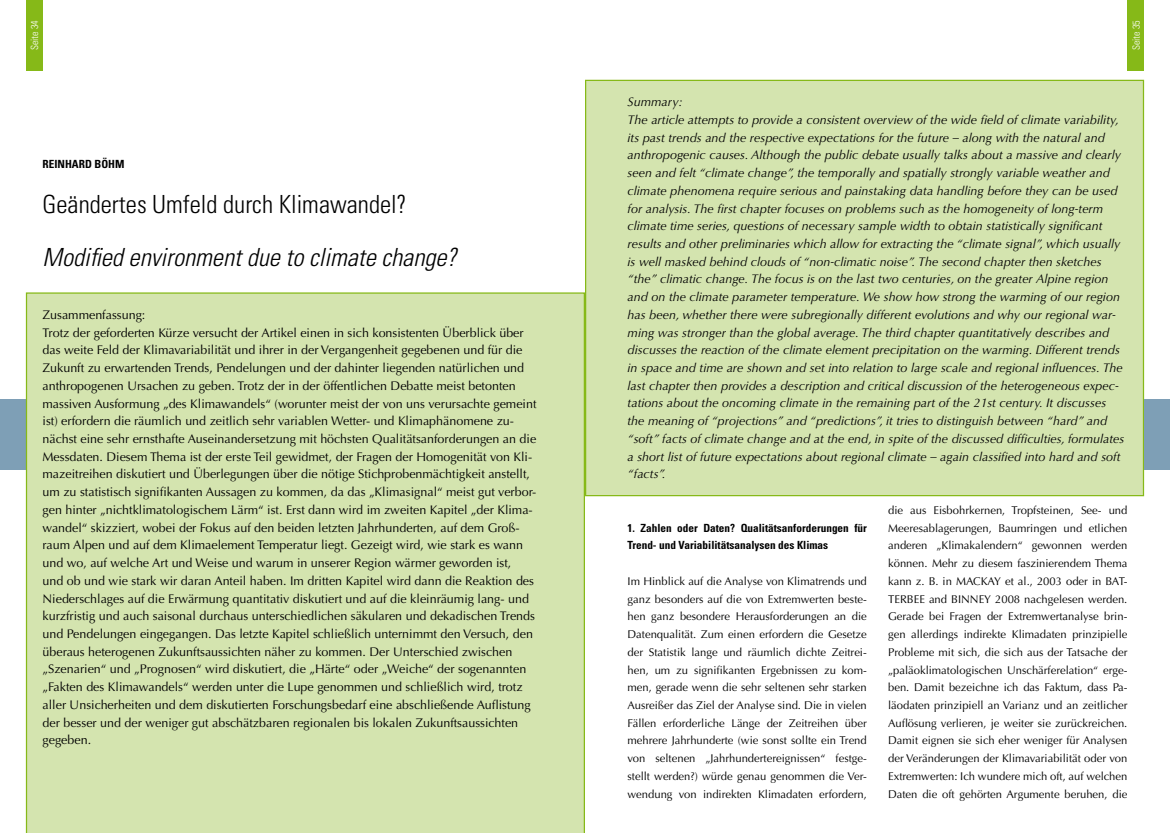
<style>
.page{position:relative;width:1170px;height:833px;background:#fff}
.page>*{position:absolute;margin:0;border:0;box-sizing:border-box;transform-origin:0 0}
.t1{font:italic 300 condensed 25px/53.1px "Univers";color:#000}
.t2{font:12.5px/17.8px "Optima LT Std";color:#000}
.t3{font:italic 12.5px/17.8px "Optima LT Std";letter-spacing:.005em;color:#000}
.t4{font:11.25px/17.8px "Optima LT Std";color:#000;text-align:justify}
.t5{font:700 condensed 11.25px/17.8px "Univers";color:#000}
.t6{font:300 condensed 10px "Univers";color:#fff}
.s1{font-style:normal}
</style>
<div class="page">
<div style="left:26px;top:0;width:17px;height:71px;background:#86b918"></div>
<div style="left:1127px;top:0;width:16px;height:71px;background:#86b918"></div>
<div style="left:0;top:399px;width:26px;height:70px;background:#7e9fb6"></div>
<div style="left:26px;top:292px;width:559px;height:541px;background:#d4e4af"></div>
<div style="left:585px;top:80px;width:558px;height:416px;background:#d4e4af;border:1px solid #86b918"></div>
<div style="left:1143px;top:399px;width:26px;height:70px;background:#7e9fb6"></div>
<p class="t6" style="left:29px;top:50px;width:31px;rotate:-90deg">Seite 34</p>
<p class="t6" style="left:1130px;top:50px;width:31px;rotate:-90deg">Seite 35</p>
<p class="t5" style="left:43px;top:155px;width:83px">REINHARD BÖHM</p>
<p class="t1" style="left:43px;top:177px;width:415px"><span class="s1">Geändertes Umfeld durch Klimawandel?<br></span>Modified environment due to climate change?</p>
<p class="t2" style="left:43px;top:306px;width:495px">Zusammenfassung:<br>Trotz der geforderten Kürze versucht der Artikel einen in sich konsistenten Überblick über das weite Feld der Klimavariabilität und ihrer in der Vergangenheit gegebenen und für die Zukunft zu erwartenden Trends, Pendelungen und der dahinter liegenden natürlichen und anthropogenen Ursachen zu geben. Trotz der in der öffentlichen Debatte meist betonten massiven Ausformung „des Klimawandels“ (worunter meist der von uns verursachte gemeint ist) erfordern die räumlich und zeitlich sehr variablen Wetter- und Klimaphänomene zu&shy;nächst eine sehr ernsthafte Auseinandersetzung mit höchsten Qualitätsanforderungen an die Messdaten. Diesem Thema ist der erste Teil gewidmet, der Fragen der Homogenität von Kli&shy;mazeitreihen diskutiert und Überlegungen über die nötige Stichprobenmächtigkeit anstellt, um zu statistisch signifikanten Aussagen zu kommen, da das „Klimasignal“ meist gut verbor&shy;gen hinter „nichtklimatologischem Lärm“ ist. Erst dann wird im zweiten Kapitel „der Klima&shy;wandel“ skizziert, wobei der Fokus auf den beiden letzten Jahrhunderten, auf dem Groß&shy;raum Alpen und auf dem Klimaelement Temperatur liegt. Gezeigt wird, wie stark es wann und wo, auf welche Art und Weise und warum in unserer Region wärmer geworden ist,<br>und ob und wie stark wir daran Anteil haben. Im dritten Kapitel wird dann die Reaktion des Niederschlages auf die Erwärmung quantitativ diskutiert und auf die kleinräumig lang- und kurzfristig und auch saisonal durchaus unterschiedlichen säkularen und dekadischen Trends und Pendelungen eingegangen. Das letzte Kapitel schließlich unternimmt den Versuch, den überaus heterogenen Zukunftsaussichten näher zu kommen. Der Unterschied zwischen „Szenarien“ und „Prognosen“ wird diskutiert, die „Härte“ oder „Weiche“ der sogenannten „Fakten des Klimawandels“ werden unter die Lupe genommen und schließlich wird, trotz aller Unsicherheiten und dem diskutierten Forschungsbedarf eine abschließende Auflistung der besser und der weniger gut abschätzbaren regionalen bis lokalen Zukunftsaussichten gegeben.</p>
<p class="t3" style="left:627px;top:93px;width:498px">Summary:<br>The article attempts to provide a consistent overview of the wide field of climate variability, its past trends and the respective expectations for the future – along with the natural and anthropogenic causes. Although the public debate usually talks about a massive and clearly seen and felt “climate change”, the temporally and spatially strongly variable weather and climate phenomena require serious and painstaking data handling before they can be used for analysis. The first chapter focuses on problems such as the homogeneity of long-term climate time series, questions of necessary sample width to obtain statistically significant results and other preliminaries which allow for extracting the “climate signal”, which usually is well masked behind clouds of “non-climatic noise”. The second chapter then sketches “the” climatic change. The focus is on the last two centuries, on the greater Alpine region and on the climate parameter temperature. We show how strong the warming of our region has been, whether there were subregionally different evolutions and why our regional war&shy;ming was stronger than the global average. The third chapter quantitatively describes and discusses the reaction of the climate element precipitation on the warming. Different trends in space and time are shown and set into relation to large scale and regional influences. The last chapter then provides a description and critical discussion of the heterogeneous expec&shy;tations about the oncoming climate in the remaining part of the 21st century. It discusses the meaning of “projections” and “predictions”, it tries to distinguish between “hard” and “soft” facts of climate change and at the end, in spite of the discussed difficulties, formulates a short list of future expectations about regional climate – again classified into hard and soft “facts”.</p>
<p class="t5" style="left:627px;top:519px;width:241px">1. Zahlen oder Daten? Qualitätsanforderungen für<br>Trend- und Variabilitätsanalysen des Klimas</p>
<p class="t4" style="left:627px;top:572px;width:241px">Im Hinblick auf die Analyse von Klimatrends und ganz besonders auf die von Extremwerten beste&shy;hen ganz besondere Herausforderungen an die Datenqualität. Zum einen erfordern die Gesetze der Statistik lange und räumlich dichte Zeitrei&shy;hen, um zu signifikanten Ergebnissen zu kom&shy;men, gerade wenn die sehr seltenen sehr starken Ausreißer das Ziel der Analyse sind. Die in vielen Fällen erforderliche Länge der Zeitreihen über mehrere Jahrhunderte (wie sonst sollte ein Trend von seltenen „Jahrhundertereignissen“ festge&shy;stellt werden?) würde genau genommen die Ver&shy;wendung von indirekten Klimadaten erfordern,</p>
<p class="t4" style="left:888px;top:501px;width:241px">die aus Eisbohrkernen, Tropfsteinen, See- und Meeresablagerungen, Baumringen und etlichen anderen „Klimakalendern“ gewonnen werden können. Mehr zu diesem faszinierendem Thema kann z. B. in MACKAY et al., 2003 oder in BAT-TERBEE and BINNEY 2008 nachgelesen werden.<br>Gerade bei Fragen der Extremwertanalyse brin&shy;gen allerdings indirekte Klimadaten prinzipielle Probleme mit sich, die sich aus der Tatsache der „paläoklimatologischen Unschärferelation“ erge&shy;ben. Damit bezeichne ich das Faktum, dass Pa&shy;läodaten prinzipiell an Varianz und an zeitlicher Auflösung verlieren, je weiter sie zurückreichen.<br>Damit eignen sie sich eher weniger für Analysen der Veränderungen der Klimavariabilität oder von Extremwerten: Ich wundere mich oft, auf welchen Daten die oft gehörten Argumente beruhen, die</p>
</div>
